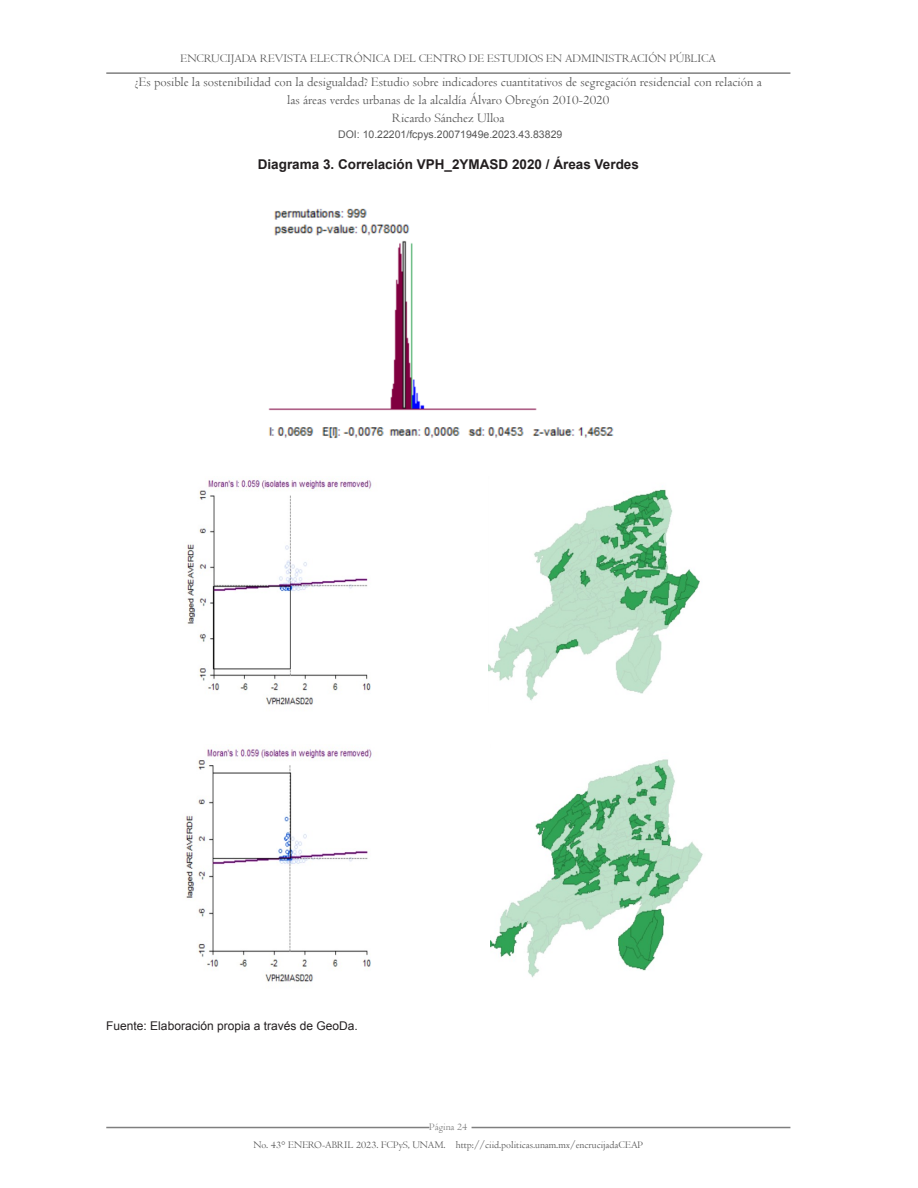
<style>
.page{position:relative;width:918px;height:1188px;background:#fff}
.page>*{position:absolute;margin:0;border:0;box-sizing:border-box;transform-origin:0 0}
.t1{font:13.5px/18px "Centaur";color:#585858;text-align:center}
.t2{font:700 13.5px "Arial";color:#231f20}
.t3{font:12px "Centaur";color:#585858}
.t4{font:12px "Arial";color:#231f20}
.t5{font:10.5px "Centaur";color:#585858}
.t6{font:10.5px "Arial";color:#585858}
.t7{font:10.5px "Centaur";color:#7f7f7f}
</style>
<div class="page">
<hr style="left:106px;top:72px;width:684px;height:2px;background:#7f7f7f">
<hr style="left:106px;top:1127px;width:323px;height:1px;background:#7f7f7f">
<hr style="left:472px;top:1127px;width:318px;height:1px;background:#7f7f7f">
<img style="left:268px;top:208px;width:346px;height:230px">
<img style="left:186px;top:479px;width:514px;height:226px">
<img style="left:185px;top:749px;width:518px;height:233px">
<div style="left:476px;top:468px;width:11px;height:245px;background:#fff"></div>
<div style="left:478px;top:744px;width:12px;height:245px;background:#fff"></div>
<p class="t3" style="left:181px;top:51px;width:537px">ENCRUCIJADA REVISTA ELECTRÓNICA DEL CENTRO DE ESTUDIOS EN ADMINISTRACIÓN PÚBLICA</p>
<p class="t1" style="left:135px;top:73px;width:628px">¿Es posible la sostenibilidad con la desigualdad? Estudio sobre indicadores cuantitativos de segregación residencial con relación a las áreas verdes urbanas de la alcaldía Álvaro Obregón 2010-2020<br>Ricardo Sánchez Ulloa</p>
<p class="t6" style="left:338px;top:128px;width:226px">DOI: 10.22201/fcpys.20071949e.2023.43.83829</p>
<p class="t2" style="left:258px;top:156px;width:383px">Diagrama 3. Correlación VPH_2YMASD 2020 / Áreas Verdes</p>
<p class="t4" style="left:106px;top:1018px;width:253px">Fuente: Elaboración propia a través de GeoDa.</p>
<p class="t7" style="left:429px;top:1120px;width:40px">Página 24</p>
<p class="t5" style="left:254px;top:1138px;width:391px">No. 43° ENERO-ABRIL 2023. FCPyS, UNAM. http://ciid.politicas.unam.mx/encrucijadaCEAP</p>
</div>
